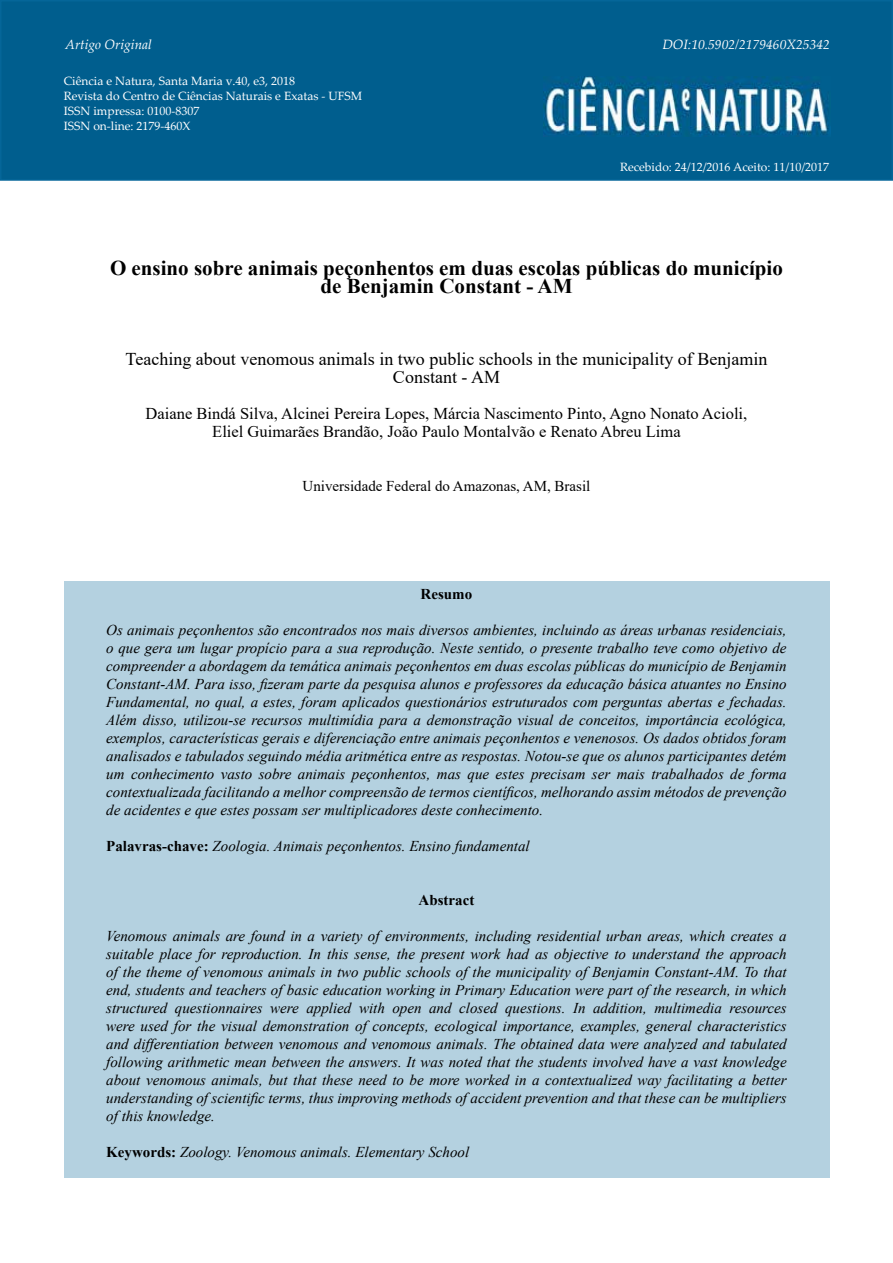
<style>
.page{position:relative;width:893px;height:1263px;background:#fff}
.page>*{position:absolute;margin:0;border:0;box-sizing:border-box;transform-origin:0 0}
.t1{font:700 21px/18px "Times New Roman";color:#000;text-align:center}
.t2{font:18px/18px "Times New Roman";color:#000;text-align:center}
.t3{font:16.5px/18px "Times New Roman";color:#000;text-align:center}
.t4{font:italic 15px/18px "Times New Roman";color:#000;text-align:justify}
.t5{font:15px "Times New Roman";color:#000}
.t6{font:700 15px "Times New Roman";color:#000}
.t7{font:italic 13.5px "Palatino Linotype";color:#fff}
.t8{font:12px/15px "Palatino Linotype";color:#fff}
.s1{font-weight:700;font-style:normal}
</style>
<div class="page">
<div style="left:0;top:0;width:893px;height:181px;background:#005e8e;border:2px solid #056699"></div>
<img style="left:544px;top:76px;width:287px;height:60px">
<div style="left:64px;top:581px;width:766px;height:597px;background:#b4d1e0"></div>
<p class="t7" style="left:65px;top:35px;width:88px">Artigo Original</p>
<p class="t7" style="left:662px;top:35px;width:169px">DOI:10.5902/2179460X25342</p>
<p class="t8" style="left:64px;top:73px;width:300px">Ciência e Natura, Santa Maria v.40, e3, 2018<br>Revista do Centro de Ciências Naturais e Exatas - UFSM ISSN impressa: 0100-8307<br>ISSN on-line: 2179-460X</p>
<p class="t8" style="left:620px;top:159px;width:211px">Recebido: 24/12/2016 Aceito: 11/10/2017</p>
<h1 class="t1" style="left:110px;top:259px;width:674px">O ensino sobre animais peçonhentos em duas escolas públicas do município de Benjamin Constant - AM</h1>
<p class="t2" style="left:126px;top:350px;width:643px">Teaching about venomous animals in two public schools in the municipality of Benjamin<br>Constant - AM</p>
<p class="t3" style="left:146px;top:404px;width:603px">Daiane Bindá Silva, Alcinei Pereira Lopes, Márcia Nascimento Pinto, Agno Nonato Acioli,<br>Eliel Guimarães Brandão, João Paulo Montalvão e Renato Abreu Lima</p>
<p class="t5" style="left:303px;top:476px;width:289px">Universidade Federal do Amazonas, AM, Brasil</p>
<p class="t6" style="left:421px;top:583px;width:53px">Resumo</p>
<p class="t4" style="left:106px;top:621px;width:682px">Os animais peçonhentos são encontrados nos mais diversos ambientes, incluindo as áreas urbanas residenciais, o que gera um lugar propício para a sua reprodução. Neste sentido, o presente trabalho teve como objetivo de compreender a abordagem da temática animais peçonhentos em duas escolas públicas do município de Benjamin Constant-AM. Para isso, fizeram parte da pesquisa alunos e professores da educação básica atuantes no Ensino Fundamental, no qual, a estes, foram aplicados questionários estruturados com perguntas abertas e fechadas.<br>Além disso, utilizou-se recursos multimídia para a demonstração visual de conceitos, importância ecológica, exemplos, características gerais e diferenciação entre animais peçonhentos e venenosos. Os dados obtidos foram analisados e tabulados seguindo média aritmética entre as respostas. Notou-se que os alunos participantes detém um conhecimento vasto sobre animais peçonhentos, mas que estes precisam ser mais trabalhados de forma contextualizada facilitando a melhor compreensão de termos científicos, melhorando assim métodos de prevenção de acidentes e que estes possam ser multiplicadores deste conhecimento.</p>
<p class="t4" style="left:106px;top:837px;width:425px"><span class="s1">Palavras-chave:</span> Zoologia. Animais peçonhentos. Ensino fundamental</p>
<p class="t6" style="left:419px;top:889px;width:57px">Abstract</p>
<p class="t4" style="left:106px;top:927px;width:682px">Venomous animals are found in a variety of environments, including residential urban areas, which creates a suitable place for reproduction. In this sense, the present work had as objective to understand the approach of the theme of venomous animals in two public schools of the municipality of Benjamin Constant-AM. To that end, students and teachers of basic education working in Primary Education were part of the research, in which structured questionnaires were applied with open and closed questions. In addition, multimedia resources were used for the visual demonstration of concepts, ecological importance, examples, general characteristics and differentiation between venomous and venomous animals. The obtained data were analyzed and tabulated following arithmetic mean between the answers. It was noted that the students involved have a vast knowledge about venomous animals, but that these need to be more worked in a contextualized way facilitating a better understanding of scientific terms, thus improving methods of accident prevention and that these can be multipliers of this knowledge.</p>
<p class="t4" style="left:106px;top:1143px;width:364px"><span class="s1">Keywords:</span> Zoology. Venomous animals. Elementary School</p>
</div>
